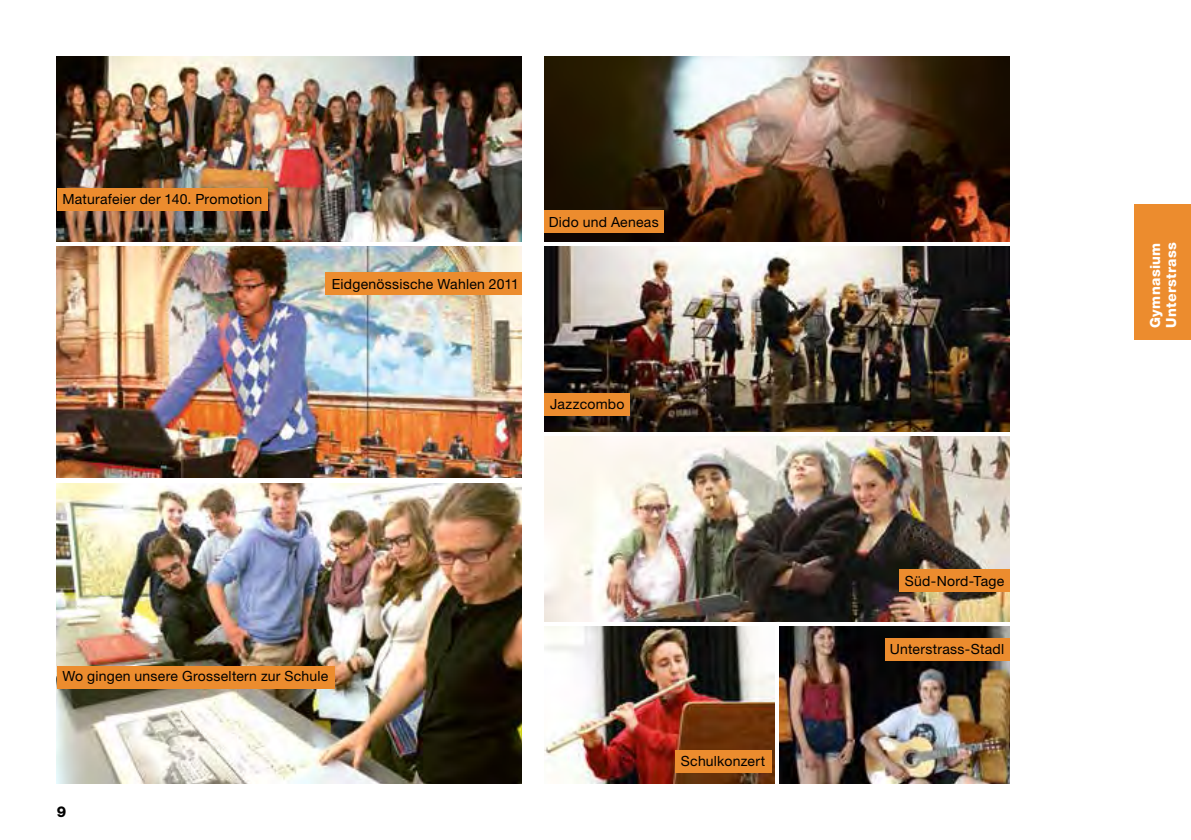
<style>
.page{position:relative;width:1191px;height:840px;background:#fff}
.page>*{position:absolute;margin:0;border:0;box-sizing:border-box;transform-origin:0 0}
.t1{font:800 15px "Helvetica Neue LT Std";color:#000}
.t2{font:14px "Helvetica Neue LT Std";letter-spacing:.02em;color:#000}
.t3{font:800 14px/16px "Helvetica Neue LT Std";letter-spacing:.025em;color:#fff}
</style>
<div class="page">
<div style="left:1134px;top:204px;width:57px;height:135px;background:#ec8c2e"></div>
<img style="left:544px;top:246px;width:465px;height:185px">
<img style="left:544px;top:436px;width:465px;height:185px">
<img style="left:780px;top:626px;width:229px;height:157px">
<img style="left:544px;top:626px;width:230px;height:157px">
<div style="left:544px;top:393px;width:85px;height:23px;background:#ec8c2e"></div>
<div style="left:898px;top:568px;width:111px;height:23px;background:#ec8c2e"></div>
<div style="left:884px;top:637px;width:125px;height:23px;background:#ec8c2e"></div>
<div style="left:675px;top:749px;width:96px;height:23px;background:#ec8c2e"></div>
<img style="left:57px;top:57px;width:465px;height:184px">
<img style="left:57px;top:247px;width:465px;height:230px">
<img style="left:57px;top:483px;width:465px;height:299px">
<img style="left:544px;top:57px;width:465px;height:184px">
<div style="left:57px;top:188px;width:211px;height:22px;background:#ec8c2e"></div>
<div style="left:325px;top:272px;width:197px;height:23px;background:#ec8c2e"></div>
<div style="left:57px;top:666px;width:277px;height:22px;background:#ec8c2e"></div>
<div style="left:544px;top:210px;width:119px;height:23px;background:#ec8c2e"></div>
<p class="t2" style="left:62px;top:191px;width:201px">Maturafeier der 140. Promotion</p>
<p class="t2" style="left:332px;top:275px;width:189px">Eidgenössische Wahlen 2011</p>
<p class="t2" style="left:549px;top:213px;width:112px">Dido und Aeneas</p>
<p class="t2" style="left:550px;top:395px;width:76px">Jazzcombo</p>
<p class="t2" style="left:62px;top:667px;width:267px">Wo gingen unsere Grosseltern zur Schule</p>
<p class="t1" style="left:57px;top:801px;width:11px">9</p>
<p class="t2" style="left:681px;top:752px;width:86px">Schulkonzert</p>
<p class="t2" style="left:905px;top:572px;width:101px">Süd-Nord-Tage</p>
<p class="t2" style="left:890px;top:640px;width:116px">Unterstrass-Stadl</p>
<p class="t3" style="left:1147px;top:327px;width:87px;rotate:-90deg">Gymnasium<br>Unterstrass</p>
</div>
